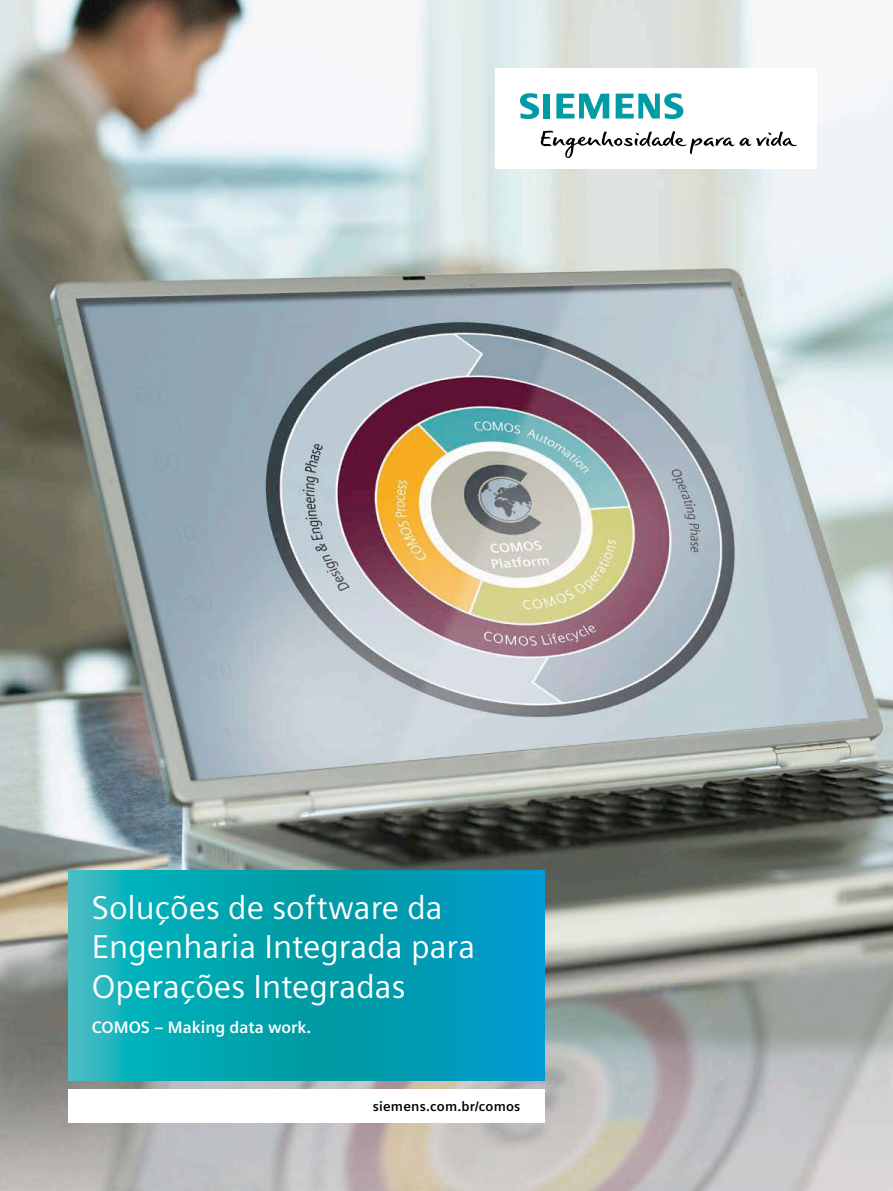
<style>
.page{position:relative;width:893px;height:1191px;background:#fff}
.page>*{position:absolute;margin:0;border:0;box-sizing:border-box;transform-origin:0 0}
.t1{font:33px/39.6px "Siemens Sans Global";color:#fff}
.t2{font:700 16.5px "Siemens Sans Global";color:#fff}
.t3{font:700 13.5px "Siemens Sans Global";letter-spacing:.015em;color:#000}
</style>
<div class="page">
<img style="left:0;top:0;width:893px;height:1191px">
<div style="left:68px;top:1089px;width:476px;height:34px;background:#fff"></div>
<svg style="left:68px;top:871px;width:476px;height:209px;background:#06a3b5"></svg>
<div style="left:495px;top:68px;width:321px;height:101px;background:#fff"></div>
<svg style="left:540px;top:130px;width:257px;height:28px"></svg>
<svg style="left:520px;top:93px;width:30px;height:26px"></svg>
<svg style="left:556px;top:94px;width:53px;height:25px"></svg>
<svg style="left:616px;top:93px;width:67px;height:26px"></svg>
<p class="t1" style="left:92px;top:889px;width:385px">Soluções de software da<br>Engenharia Integrada para<br>Operações Integradas</p>
<p class="t2" style="left:92px;top:1017px;width:221px">COMOS – Making data work.</p>
<p class="t3" style="left:373px;top:1098px;width:149px">siemens.com.br/comos</p>
</div>
